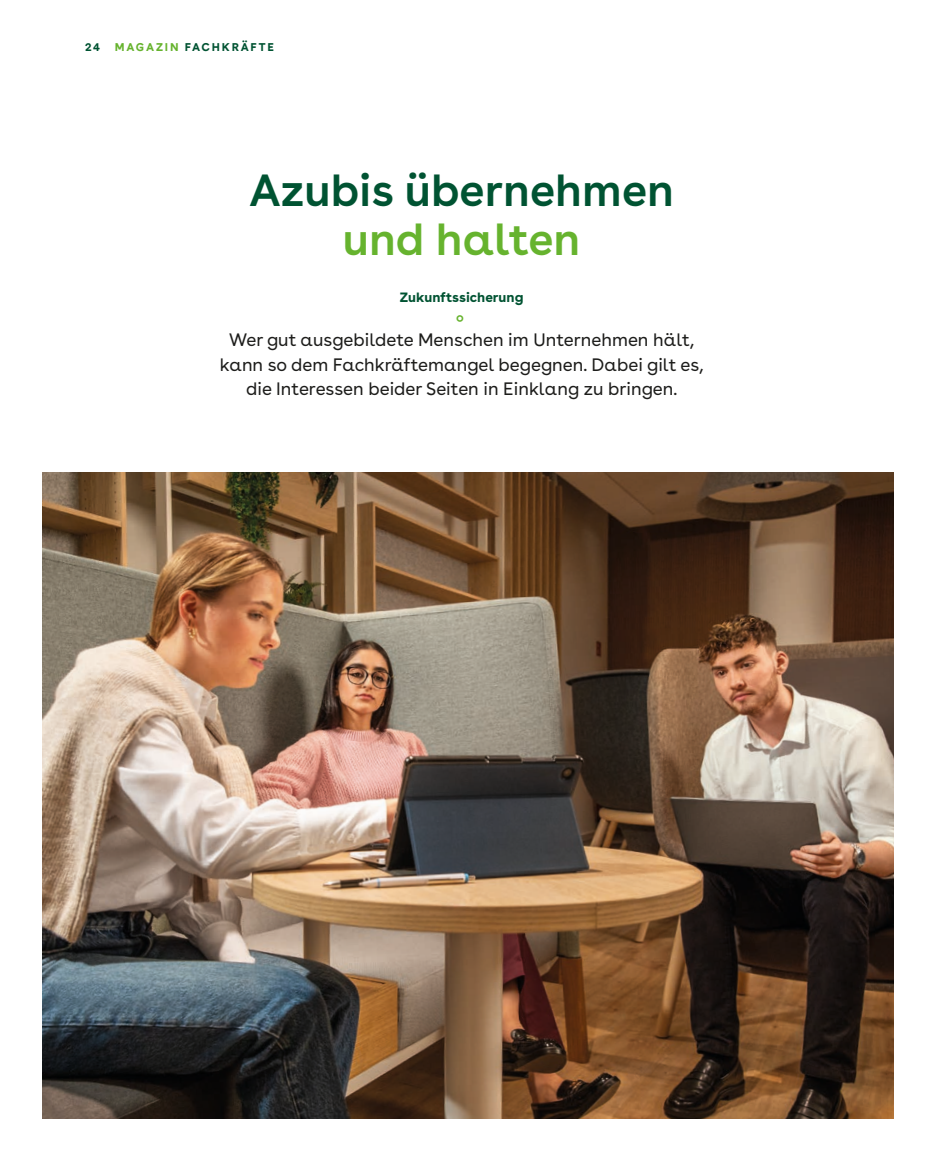
<style>
.page{position:relative;width:936px;height:1161px;background:#fff}
.page>*{position:absolute;margin:0;border:0;box-sizing:border-box;transform-origin:0 0}
.t1{font:600 45px "AOK Buenos Aires";color:#005332}
.t2{font:600 45px "AOK Buenos Aires";color:#66b32e}
.t3{font:18px/24.3px "AOK Buenos Aires";color:#1d1d1b;text-align:center}
.t4{font:700 13.5px "AOK Buenos Aires";color:#005332}
.t5{font:13.05px "AOK Icon Font";color:#66b32e}
.t6{font:700 11.25px "AOK Buenos Aires";letter-spacing:.16em;color:#005332}
.s1{color:#66b32e}
</style>
<div class="page">
<img style="left:43px;top:472px;width:850px;height:646px">
<p class="t6" style="left:85px;top:37px;width:16px">24</p>
<p class="t6" style="left:115px;top:37px;width:161px"><span class="s1">MAGAZIN</span> FACHKRÄFTE</p>
<h1 class="t1" style="left:249px;top:152px;width:426px">Azubis übernehmen</h1>
<h1 class="t2" style="left:343px;top:202px;width:239px">und halten</h1>
<p class="t4" style="left:400px;top:286px;width:125px">Zukunftssicherung</p>
<p class="t5" style="left:456px;top:312px;width:9px">k</p>
<p class="t3" style="left:220px;top:326px;width:485px">Wer gut ausgebildete Menschen im Unternehmen hält, kann so dem Fachkräftemangel begegnen. Dabei gilt es, die Interessen beider Seiten in Einklang zu bringen.</p>
</div>
